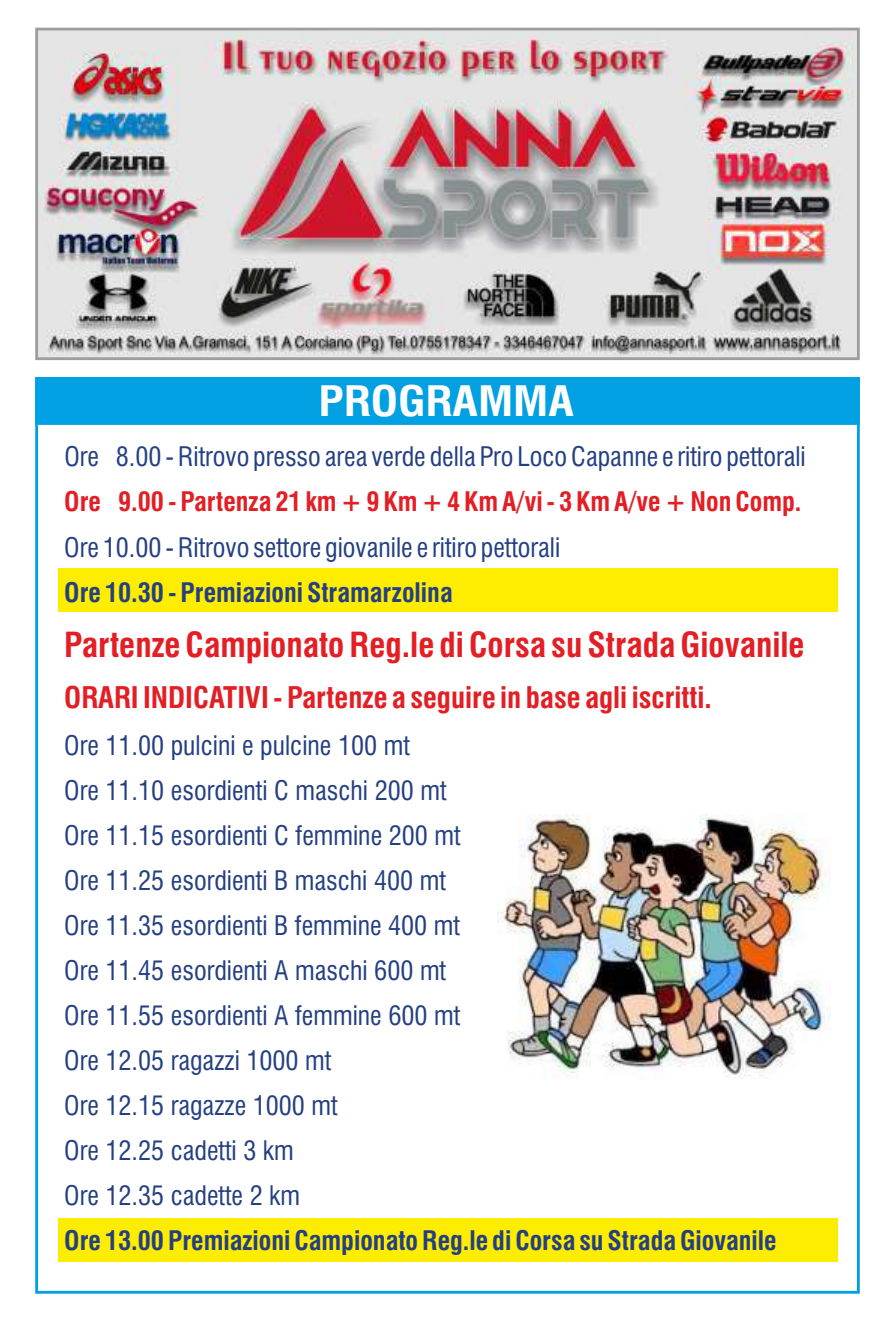
<style>
.page{position:relative;width:891px;height:1333px;background:#fff}
.page>*{position:absolute;margin:0;border:0;box-sizing:border-box;transform-origin:0 0}
.t1{font:700 condensed 40.8px "Swiss 721 BT";color:#fefefe;scale:1.14 1}
.t2{font:700 condensed 33.6px "Swiss 721 BT";color:#e31e24}
.t3{font:700 condensed 29px "Swiss 721 BT";color:#e31e24}
.t4{font:condensed 26.2px/45px "Swiss 721 BT";color:#244082}
.t5{font:700 condensed 26.2px "Swiss 721 BT";color:#244082}
.t6{font:700 condensed 26.2px "Swiss 721 BT";color:#e31e24}
</style>
<div class="page">
<div style="left:58px;top:1217px;width:779px;height:44px;background:#ffed00"></div>
<div style="left:58px;top:568px;width:779px;height:44px;background:#ffed00"></div>
<img style="left:497px;top:814px;width:333px;height:264px">
<img style="left:39px;top:32px;width:816px;height:324px">
<div style="left:35px;top:28px;width:824px;height:332px;border:3px solid #9d9e9e"></div>
<div style="left:35px;top:377px;width:824px;height:48px;background:#00a0e3;border:3px solid #00a0e3"></div>
<h1 class="t1" style="left:318px;top:385px;width:226px">PROGRAMMA</h1>
<p class="t4" style="left:64px;top:437px;width:742px">Ore 8.00 - Ritrovo presso area verde della Pro Loco Capanne e ritiro pettorali</p>
<p class="t6" style="left:64px;top:491px;width:738px">Ore 9.00 - Partenza 21 km + 9 Km + 4 Km A/vi - 3 Km A/ve + Non Comp.</p>
<p class="t4" style="left:64px;top:527px;width:497px">Ore 10.00 - Ritrovo settore giovanile e ritiro pettorali</p>
<p class="t5" style="left:64px;top:581px;width:390px">Ore 10.30 - Premiazioni Stramarzolina</p>
<p class="t2" style="left:64px;top:631px;width:741px">Partenze Campionato Reg.le di Corsa su Strada Giovanile</p>
<p class="t3" style="left:64px;top:686px;width:648px">ORARI INDICATIVI - Partenze a seguire in base agli iscritti.</p>
<p class="t4" style="left:64px;top:725px;width:397px">Ore 11.00 pulcini e pulcine 100 mt<br>Ore 11.10 esordienti C maschi 200 mt<br>Ore 11.15 esordienti C femmine 200 mt<br>Ore 11.25 esordienti B maschi 400 mt<br>Ore 11.35 esordienti B femmine 400 mt<br>Ore 11.45 esordienti A maschi 600 mt<br>Ore 11.55 esordienti A femmine 600 mt<br>Ore 12.05 ragazzi 1000 mt<br>Ore 12.15 ragazze 1000 mt<br>Ore 12.25 cadetti 3 km<br>Ore 12.35 cadette 2 km</p>
<p class="t5" style="left:64px;top:1229px;width:713px">Ore 13.00 Premiazioni Campionato Reg.le di Corsa su Strada Giovanile</p>
</div>
